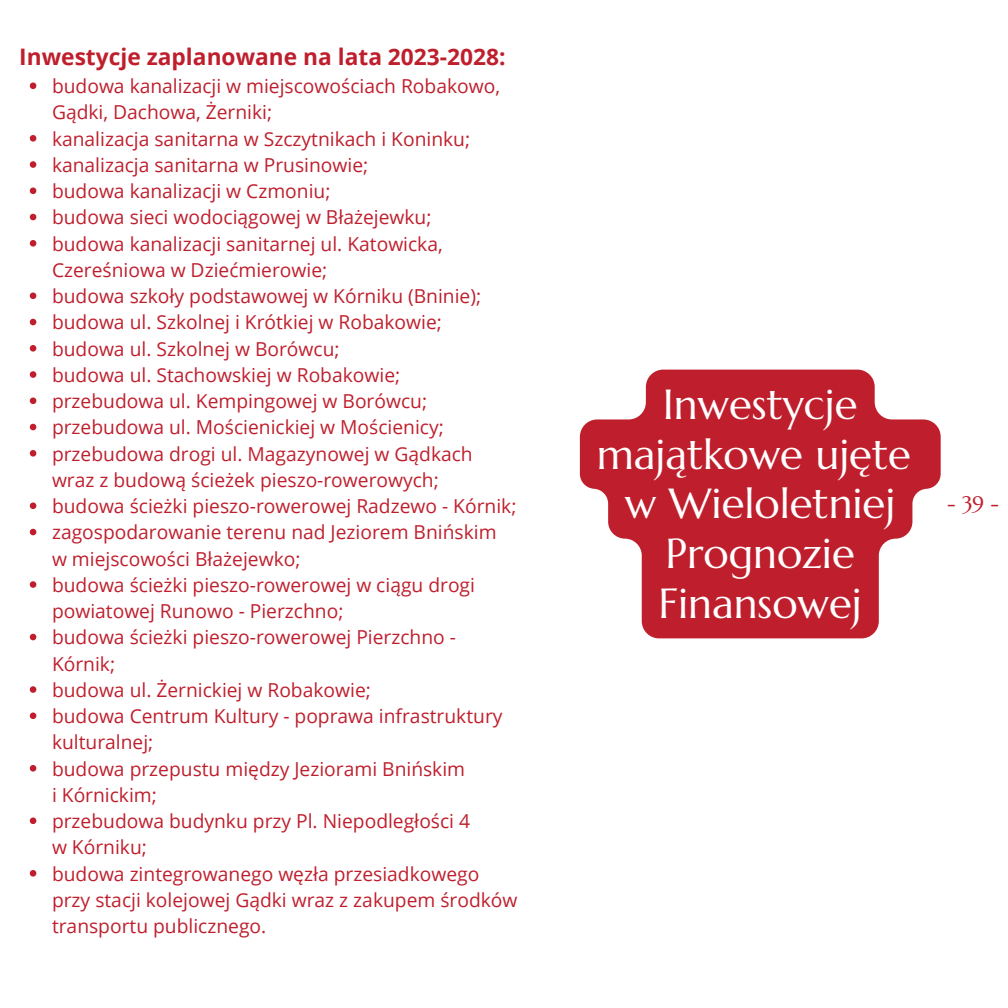
<style>
.page{position:relative;width:1008px;height:1008px;background:#fff}
.page>*{position:absolute;margin:0;border:0;box-sizing:border-box;transform-origin:0 0}
.t1{font:42px/49.9px "Marcellus";color:#fff;text-align:center}
.t2{font:700 22.75px "Open Sans";color:#bf1f2d}
.t3{font:21px "Marcellus";color:#bf1f2d}
.t4{font:19.25px/26.2px "Open Sans";color:#bf1f2d}
</style>
<div class="page">
<svg style="left:580px;top:370px;width:361px;height:268px;fill:#bf1f2d"></svg>
<svg style="left:30px;top:83px;width:6px;height:6px"></svg>
<svg style="left:30px;top:135px;width:6px;height:7px"></svg>
<svg style="left:30px;top:161px;width:6px;height:7px"></svg>
<svg style="left:30px;top:188px;width:6px;height:6px"></svg>
<svg style="left:30px;top:214px;width:6px;height:6px"></svg>
<svg style="left:30px;top:240px;width:6px;height:7px"></svg>
<svg style="left:30px;top:293px;width:6px;height:6px"></svg>
<svg style="left:30px;top:319px;width:6px;height:6px"></svg>
<svg style="left:30px;top:345px;width:6px;height:7px"></svg>
<svg style="left:30px;top:371px;width:6px;height:7px"></svg>
<svg style="left:30px;top:398px;width:6px;height:6px"></svg>
<svg style="left:30px;top:424px;width:6px;height:6px"></svg>
<svg style="left:30px;top:450px;width:6px;height:7px"></svg>
<svg style="left:30px;top:503px;width:6px;height:6px"></svg>
<svg style="left:30px;top:529px;width:6px;height:6px"></svg>
<svg style="left:30px;top:581px;width:6px;height:7px"></svg>
<svg style="left:30px;top:634px;width:6px;height:6px"></svg>
<svg style="left:30px;top:686px;width:6px;height:7px"></svg>
<svg style="left:30px;top:713px;width:6px;height:6px"></svg>
<svg style="left:30px;top:765px;width:6px;height:7px"></svg>
<svg style="left:30px;top:818px;width:6px;height:6px"></svg>
<svg style="left:30px;top:870px;width:6px;height:7px"></svg>
<p class="t2" style="left:19px;top:41px;width:488px">Inwestycje zaplanowane na lata 2023-2028:</p>
<p class="t4" style="left:52px;top:72px;width:450px">budowa kanalizacji w miejscowościach Robakowo,<br>Gądki, Dachowa, Żerniki;</p>
<p class="t4" style="left:52px;top:125px;width:420px">kanalizacja sanitarna w Szczytnikach i Koninku;</p>
<p class="t4" style="left:52px;top:151px;width:318px">kanalizacja sanitarna w Prusinowie;</p>
<p class="t4" style="left:52px;top:177px;width:280px">budowa kanalizacji w Czmoniu;</p>
<p class="t4" style="left:52px;top:204px;width:381px">budowa sieci wodociągowej w Błażejewku;</p>
<p class="t4" style="left:52px;top:230px;width:392px">budowa kanalizacji sanitarnej ul. Katowicka,<br>Czereśniowa w Dziećmierowie;</p>
<p class="t4" style="left:52px;top:282px;width:431px">budowa szkoły podstawowej w Kórniku (Bninie);</p>
<p class="t4" style="left:52px;top:309px;width:392px">budowa ul. Szkolnej i Krótkiej w Robakowie;</p>
<p class="t4" style="left:52px;top:335px;width:289px">budowa ul. Szkolnej w Borówcu;</p>
<p class="t4" style="left:52px;top:361px;width:350px">budowa ul. Stachowskiej w Robakowie;</p>
<p class="t4" style="left:52px;top:387px;width:377px">przebudowa ul. Kempingowej w Borówcu;</p>
<p class="t4" style="left:52px;top:414px;width:393px">przebudowa ul. Mościenickiej w Mościenicy;</p>
<p class="t4" style="left:52px;top:440px;width:422px">przebudowa drogi ul. Magazynowej w Gądkach wraz z budową ścieżek pieszo-rowerowych;</p>
<p class="t4" style="left:52px;top:492px;width:466px">budowa ścieżki pieszo-rowerowej Radzewo - Kórnik;</p>
<p class="t4" style="left:52px;top:519px;width:446px">zagospodarowanie terenu nad Jeziorem Bnińskim w miejscowości Błażejewko;</p>
<p class="t4" style="left:52px;top:571px;width:425px">budowa ścieżki pieszo-rowerowej w ciągu drogi powiatowej Runowo - Pierzchno;</p>
<p class="t4" style="left:52px;top:624px;width:406px">budowa ścieżki pieszo-rowerowej Pierzchno -<br>Kórnik;</p>
<p class="t4" style="left:52px;top:676px;width:320px">budowa ul. Żernickiej w Robakowie;</p>
<p class="t4" style="left:52px;top:702px;width:452px">budowa Centrum Kultury - poprawa infrastruktury kulturalnej;</p>
<p class="t4" style="left:52px;top:755px;width:415px">budowa przepustu między Jeziorami Bnińskim i Kórnickim;</p>
<p class="t4" style="left:52px;top:807px;width:420px">przebudowa budynku przy Pl. Niepodległości 4 w Kórniku;</p>
<p class="t4" style="left:52px;top:860px;width:467px">budowa zintegrowanego węzła przesiadkowego przy stacji kolejowej Gądki wraz z zakupem środków transportu publicznego.</p>
<p class="t1" style="left:597px;top:379px;width:316px">Inwestycje majątkowe ujęte</p>
<p class="t1" style="left:625px;top:479px;width:272px">w Wieloletniej<br>Prognozie<br>Finansowej</p>
<p class="t3" style="left:947px;top:490px;width:53px">- 39 -</p>
</div>
